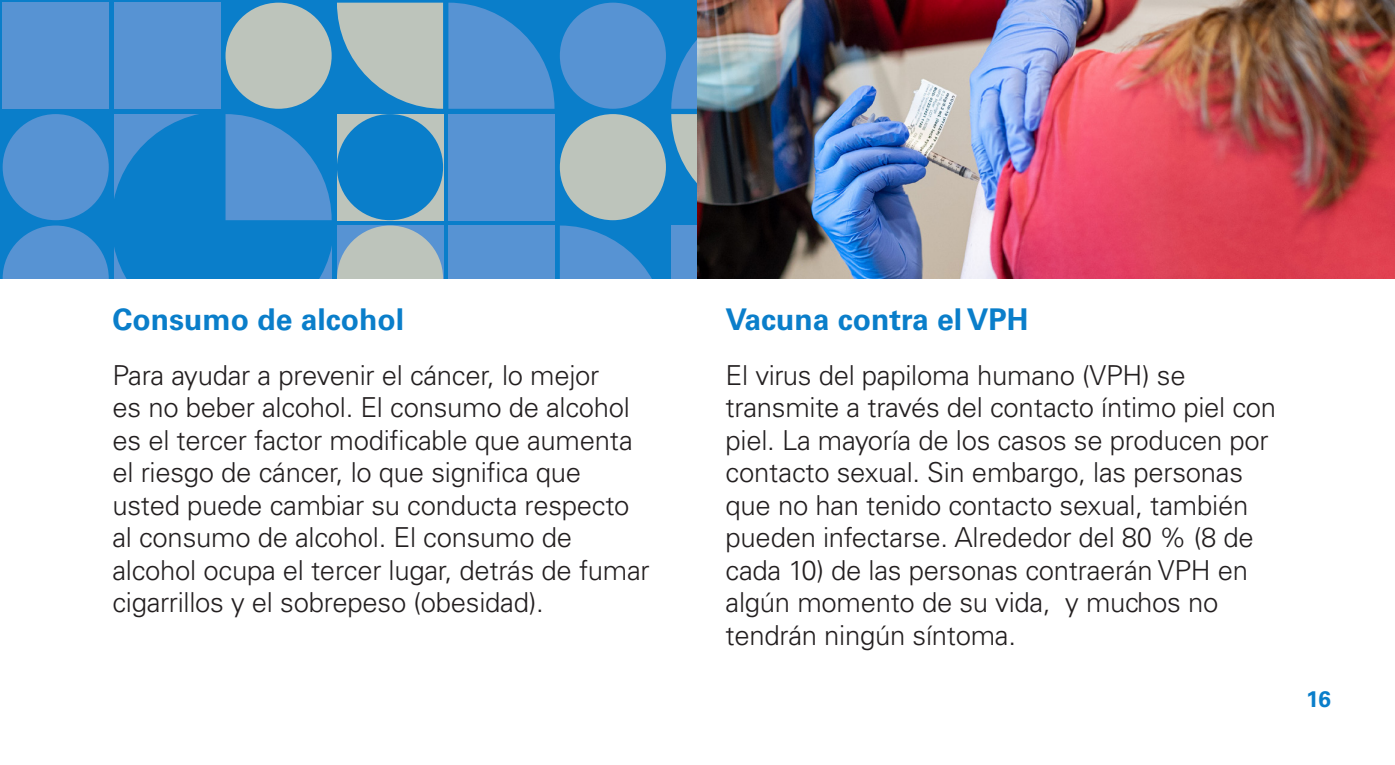
<style>
.page{position:relative;width:1395px;height:765px;background:#fff}
.page>*{position:absolute;margin:0;border:0;box-sizing:border-box;transform-origin:0 0}
.Header_text{font:700 30px "Univers LT Std";color:#0a7eca}
.text{font:300 27.5px/32.5px "Univers LT Std";letter-spacing:-.01em;color:#231f20}
.t1{font:700 22.5px "Univers LT Std";color:#0a7eca}
</style>
<div class="page">
<svg style="left:334px;top:0;width:112px;height:3px"></svg>
<div style="left:446px;top:0;width:111px;height:111px;background:#0a7eca"></div>
<div style="left:669px;top:0;width:29px;height:111px;background:#0a7eca"></div>
<svg style="left:111px;top:0;width:112px;height:3px"></svg>
<div style="left:0;top:111px;width:111px;height:112px;background:#0a7eca"></div>
<div style="left:0;top:0;width:111px;height:111px;background:linear-gradient(to right,#5793d3,#5793d3)"></div>
<div style="left:0;top:223px;width:111px;height:55px;background:#0a7eca"></div>
<div style="left:557px;top:0;width:112px;height:111px;background:#0a7eca"></div>
<div style="left:223px;top:0;width:111px;height:111px;background:#0a7eca"></div>
<svg style="left:3px;top:3px;width:695px;height:275px;background:#4e94cb"></svg>
<img style="left:698px;top:0;width:697px;height:278px">
<p class="Header_text" style="left:112px;top:301px;width:293px">Consumo de alcohol</p>
<p class="text" style="left:112px;top:359px;width:539px">Para ayudar a prevenir el cáncer, lo mejor<br>es no beber alcohol. El consumo de alcohol es el tercer factor modificable que aumenta el riesgo de cáncer, lo que significa que usted puede cambiar su conducta respecto al consumo de alcohol. El consumo de alcohol ocupa el tercer lugar, detrás de fumar cigarrillos y el sobrepeso (obesidad).</p>
<p class="Header_text" style="left:726px;top:301px;width:304px">Vacuna contra el VPH</p>
<p class="text" style="left:726px;top:359px;width:552px">El virus del papiloma humano (VPH) se transmite a través del contacto íntimo piel con piel. La mayoría de los casos se producen por contacto sexual. Sin embargo, las personas que no han tenido contacto sexual, también pueden infectarse. Alrededor del 80 % (8 de cada 10) de las personas contraerán VPH en algún momento de su vida, y muchos no tendrán ningún síntoma.</p>
<p class="t1" style="left:1306px;top:685px;width:27px">16</p>
</div>
